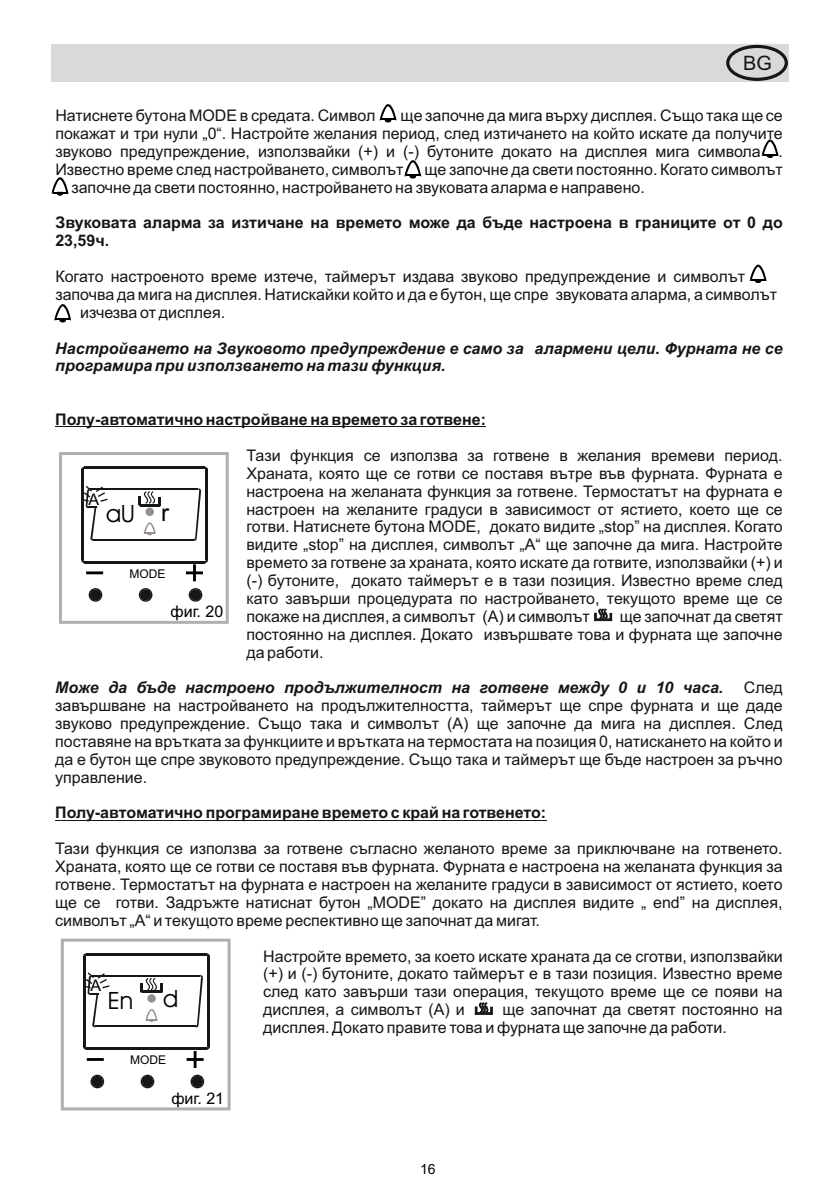
<style>
.page{position:relative;width:840px;height:1191px;background:#fff}
.page>*{position:absolute;margin:0;border:0;box-sizing:border-box;transform-origin:0 0}
.t1{font:24px "Avant Garde IT Cby BT";color:#000}
.t2{font:19.8px "Arial";color:#151616}
.t3{font:16px/17.8px "Arial";color:#151616;text-align:justify}
.t4{font:700 16px/17.8px "Arial";color:#151616}
.t5{font:italic 700 16px/17.8px "Arial";color:#151616}
.t6{font:16px "Arial";color:#000}
.t7{font:14px "Arial";color:#000}
.t8{font:12px "Arial";color:#000}
.s1{color:#fff}
.s2{font-family:"Arial"}
</style>
<div class="page">
<div style="left:51px;top:44px;width:737px;height:38px;background:#d9d9da"></div>
<div style="left:725px;top:45px;width:62px;height:36px;border:3px solid #151616;border-radius:50%"></div>
<hr style="left:55px;top:426px;width:431px;height:1px;background:#151616">
<hr style="left:55px;top:820px;width:491px;height:1px;background:#151616">
<svg style="left:379px;top:104px;width:17px;height:19px"></svg>
<svg style="left:761px;top:139px;width:17px;height:19px"></svg>
<svg style="left:404px;top:160px;width:17px;height:19px"></svg>
<svg style="left:51px;top:177px;width:17px;height:19px"></svg>
<svg style="left:749px;top:264px;width:17px;height:19px"></svg>
<svg style="left:54px;top:304px;width:17px;height:19px"></svg>
<div style="left:59px;top:452px;width:169px;height:172px;border:3px solid #afb0b0"></div>
<hr style="left:86px;top:571px;width:17px;height:3px;background:#000">
<hr style="left:186px;top:571px;width:17px;height:3px;background:#000">
<hr style="left:193px;top:564px;width:3px;height:17px;background:#000">
<div style="left:90px;top:589px;width:11px;height:11px;background:#151616;border-radius:50%"></div>
<div style="left:89px;top:588px;width:13px;height:13px;border:1px solid #151616;border-radius:50%"></div>
<div style="left:140px;top:589px;width:11px;height:11px;background:#151616;border-radius:50%"></div>
<div style="left:139px;top:588px;width:13px;height:13px;border:1px solid #151616;border-radius:50%"></div>
<div style="left:190px;top:589px;width:11px;height:11px;background:#151616;border-radius:50%"></div>
<div style="left:188px;top:588px;width:14px;height:13px;border:1px solid #151616;border-radius:50%"></div>
<hr style="left:84px;top:467px;width:121px;height:2px;background:#151616">
<hr style="left:206px;top:470px;width:2px;height:90px;background:#151616">
<hr style="left:84px;top:561px;width:121px;height:2px;background:#151616">
<hr style="left:81px;top:470px;width:2px;height:90px;background:#151616">
<hr style="left:97px;top:488px;width:101px;height:2px;background:#151616">
<hr style="left:93px;top:539px;width:101px;height:2px;background:#151616">
<svg style="left:194px;top:488px;width:7px;height:53px"></svg>
<svg style="left:139px;top:491px;width:22px;height:15px"></svg>
<div style="left:145px;top:507px;width:9px;height:9px;background:#948e8c;border-radius:50%"></div>
<svg style="left:143px;top:522px;width:13px;height:13px"></svg>
<svg style="left:83px;top:486px;width:24px;height:55px"></svg>
<svg style="left:594px;top:608px;width:17px;height:13px"></svg>
<div style="left:61px;top:938px;width:169px;height:172px;border:3px solid #afb0b0"></div>
<svg style="left:87px;top:1058px;width:17px;height:2px"></svg>
<svg style="left:186px;top:1058px;width:17px;height:2px"></svg>
<hr style="left:193px;top:1051px;width:3px;height:17px;background:#000">
<div style="left:92px;top:1076px;width:11px;height:11px;background:#151616;border-radius:50%"></div>
<div style="left:90px;top:1074px;width:14px;height:14px;border:1px solid #151616;border-radius:50%"></div>
<div style="left:142px;top:1076px;width:11px;height:11px;background:#151616;border-radius:50%"></div>
<div style="left:141px;top:1074px;width:13px;height:14px;border:1px solid #151616;border-radius:50%"></div>
<div style="left:192px;top:1076px;width:11px;height:11px;background:#151616;border-radius:50%"></div>
<div style="left:190px;top:1074px;width:14px;height:14px;border:1px solid #151616;border-radius:50%"></div>
<hr style="left:86px;top:953px;width:121px;height:2px;background:#151616">
<hr style="left:207px;top:956px;width:3px;height:90px;background:#151616">
<hr style="left:86px;top:1047px;width:121px;height:2px;background:#151616">
<hr style="left:83px;top:956px;width:2px;height:90px;background:#151616">
<hr style="left:99px;top:975px;width:101px;height:2px;background:#151616">
<hr style="left:95px;top:1025px;width:101px;height:2px;background:#151616">
<svg style="left:196px;top:974px;width:7px;height:53px"></svg>
<svg style="left:140px;top:978px;width:22px;height:14px"></svg>
<div style="left:147px;top:994px;width:9px;height:8px;background:#948e8c;border-radius:50%"></div>
<svg style="left:145px;top:1009px;width:13px;height:12px"></svg>
<svg style="left:85px;top:972px;width:24px;height:55px"></svg>
<svg style="left:474px;top:1002px;width:18px;height:12px"></svg>
<p class="t2" style="left:742px;top:56px;width:30px">BG</p>
<p class="t3" style="left:55px;top:108px;width:321px">Натиснете бутона MODE в средата. Символ</p>
<p class="t3" style="left:55px;top:108px;width:728px;text-indent:345px">ще започне да мига върху дисплея. Също така ще се покажат и три нули „0“. Настройте желания период, след изтичането на който искате да получите звуково предупреждение, използвайки (+) и (-) бутоните докато на дисплея мига символа .<br>Известно време след настройването, символът</p>
<p class="t3" style="left:55px;top:162px;width:728px;text-indent:369px">ще започне да свети постоянно. Когато символът<br><span class="s1">2</span> започне да свети постоянно, настройването на звуковата аларма е направено.</p>
<p class="t4" style="left:55px;top:215px;width:728px">Звуковата аларма за изтичане на времето може да бъде настроена в границите от 0 до<br>23,59ч.</p>
<p class="t3" style="left:55px;top:269px;width:690px">Когато настроеното време изтече, таймерът издава звуково предупреждение и символът</p>
<p class="t3" style="left:55px;top:287px;width:723px">започва да мига на дисплея. Натискайки който и да е бутон, ще спре звуковата аларма, а символът</p>
<p class="t3" style="left:80px;top:305px;width:146px">изчезва от дисплея.</p>
<p class="t5" style="left:55px;top:340px;width:728px">Настройването на Звуковото предупреждение е само за алармени цели. Фурната не се програмира при използването на тази функция.</p>
<p class="t4" style="left:55px;top:412px;width:432px">Полу-автоматично настройване на времето за готвене:</p>
<p class="t3" style="left:246px;top:448px;width:537px">Тази функция се използва за готвене в желания времеви период.<br>Храната, която ще се готви се поставя вътре във фурната. Фурната е настроена на желаната функция за готвене. Термостатът на фурната е настроен на желаните градуси в зависимост от ястието, което ще се готви. Натиснете бутона MODE, докато видите „stop” на дисплея. Когато видите „stop” на дисплея, символът „А“ ще започне да мига. Настройте времето за готвене за храната, която искате да готвите, използвайки (+) и (-) бутоните, докато таймерът е в тази позиция. Известно време след като завърши процедурата по настройването, текущото време ще се покаже на дисплея, а символът (А) и символът</p>
<p class="t6" style="left:88px;top:493px;width:12px">A</p>
<h1 class="t1" style="left:106px;top:504px;width:64px">aU <span class="s2">r</span></h1>
<p class="t8" style="left:129px;top:569px;width:37px">MODE</p>
<p class="t6" style="left:170px;top:605px;width:54px">фиг. 20</p>
<p class="t3" style="left:246px;top:609px;width:537px;text-indent:373px">ще започнат да светят постоянно на дисплея. Докато извършвате това и фурната ще започне да работи.</p>
<p class="t5" style="left:55px;top:680px;width:669px">Може да бъде настроено продължителност на готвене между 0 и 10 часа.</p>
<p class="t3" style="left:55px;top:680px;width:728px;text-indent:688px">След завършване на настройването на продължителността, таймерът ще спре фурната и ще даде звуково предупреждение. Също така и символът (А) ще започне да мига на дисплея. След поставяне на врътката за функциите и врътката на термостата на позиция 0, натискането на който и да е бутон ще спре звуковото предупреждение. Също така и таймерът ще бъде настроен за ръчно управление.</p>
<p class="t4" style="left:55px;top:805px;width:492px">Полу-автоматично програмиране времето с край на готвенето:</p>
<p class="t3" style="left:55px;top:841px;width:728px">Тази функция се използва за готвене съгласно желаното време за приключване на готвенето.<br>Храната, която ще се готви се поставя във фурната. Фурната е настроена на желаната функция за готвене. Термостатът на фурната е настроен на желаните градуси в зависимост от ястието, което ще се готви. Задръжте натиснат бутон „MODE” докато на дисплея видите „ end” на дисплея, символът „А“ и текущото време респективно ще започнат да мигат.</p>
<p class="t3" style="left:263px;top:948px;width:520px">Настройте времето, за което искате храната да се сготви, използвайки (+) и (-) бутоните, докато таймерът е в тази позиция. Известно време след като завърши тази операция, текущото време ще се появи на дисплея, а символът (А) и</p>
<p class="t6" style="left:90px;top:979px;width:12px">A</p>
<h1 class="t1" style="left:108px;top:990px;width:72px">En d</h1>
<p class="t3" style="left:263px;top:1002px;width:520px;text-indent:239px">ще започнат да светят постоянно на дисплея. Докато правите това и фурната ще започне да работи.</p>
<p class="t8" style="left:130px;top:1055px;width:37px">MODE</p>
<p class="t6" style="left:171px;top:1092px;width:54px">фиг. 21</p>
<p class="t7" style="left:420px;top:1164px;width:17px">16</p>
</div>
